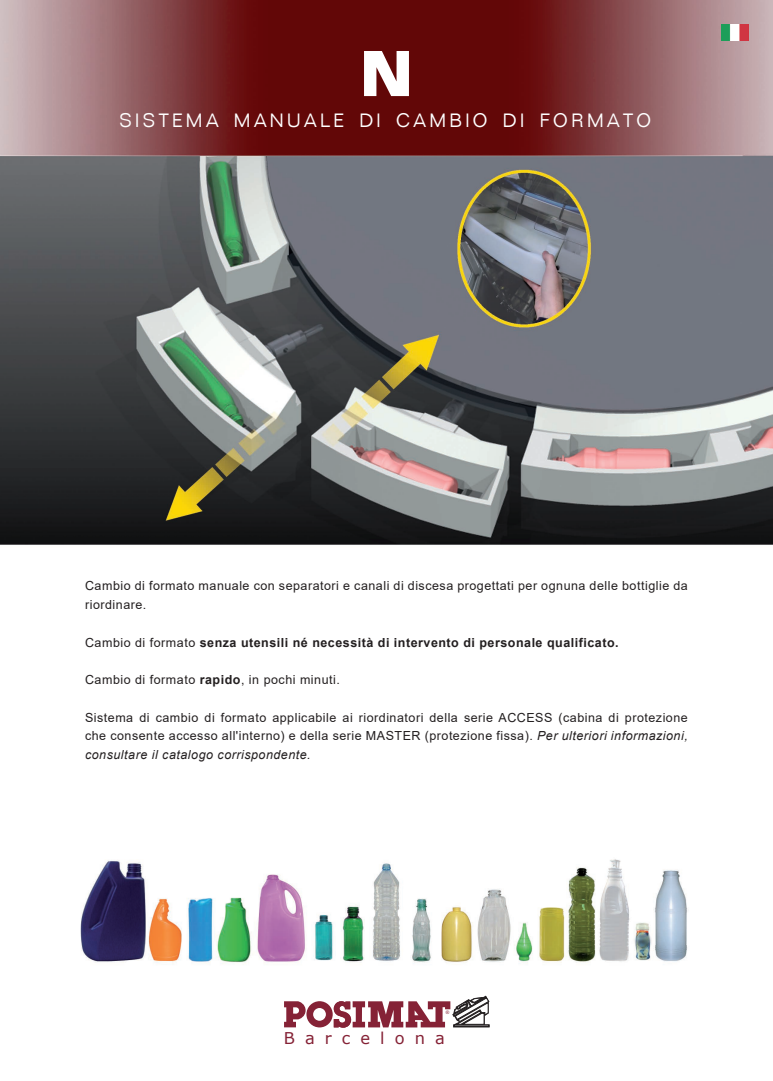
<style>
.page{position:relative;width:773px;height:1081px;background:#fff}
.page>*{position:absolute;margin:0;border:0;box-sizing:border-box;transform-origin:0 0}
.t1{font:700 62.5px "Layout S Si";color:#fff}
.t2{font:300 18.75px "Layout Light S Si";letter-spacing:.18em;color:#fff}
.t3{font:16.25px "Verdana";letter-spacing:.62em;color:#852236}
.t4{font:12.5px/18.8px "Arial";letter-spacing:.04em;color:#231f20}
.t5{font:700 12.5px "Arial";letter-spacing:.04em;color:#231f20}
.t6{font:4.75px "Arial";color:#852236}
.s1{font-weight:400}
.s2{font-weight:700}
.s3{font-style:italic}
</style>
<div class="page">
<img style="left:0;top:0;width:772px;height:1028px">
<img style="left:721px;top:25px;width:27px;height:15px">
<svg style="left:284px;top:995px;width:205px;height:32px"></svg>
<p class="t1" style="left:360px;top:35px;width:55px">N</p>
<p class="t2" style="left:119px;top:109px;width:533px">SISTEMA MANUALE DI CAMBIO DI FORMATO</p>
<p class="t4" style="left:85px;top:576px;width:604px">Cambio di formato manuale con separatori e canali di discesa progettati per ognuna delle bottiglie da riordinare.</p>
<p class="t5" style="left:85px;top:633px;width:535px"><span class="s1">Cambio di formato</span> senza utensili né necessità di intervento di personale qualificato.</p>
<p class="t4" style="left:85px;top:670px;width:256px">Cambio di formato <span class="s2">rapido</span>, in pochi minuti.</p>
<p class="t4" style="left:85px;top:708px;width:604px;text-align:justify">Sistema di cambio di formato applicabile ai riordinatori della serie ACCESS (cabina di protezione che consente accesso all'interno) e della serie MASTER (protezione fissa). <span class="s3">Per ulteriori informazioni, consultare il catalogo corrispondente.</span></p>
<p class="t6" style="left:445px;top:1009px;width:5px">®</p>
<p class="t3" style="left:284px;top:1027px;width:162px">Barcelona</p>
</div>
